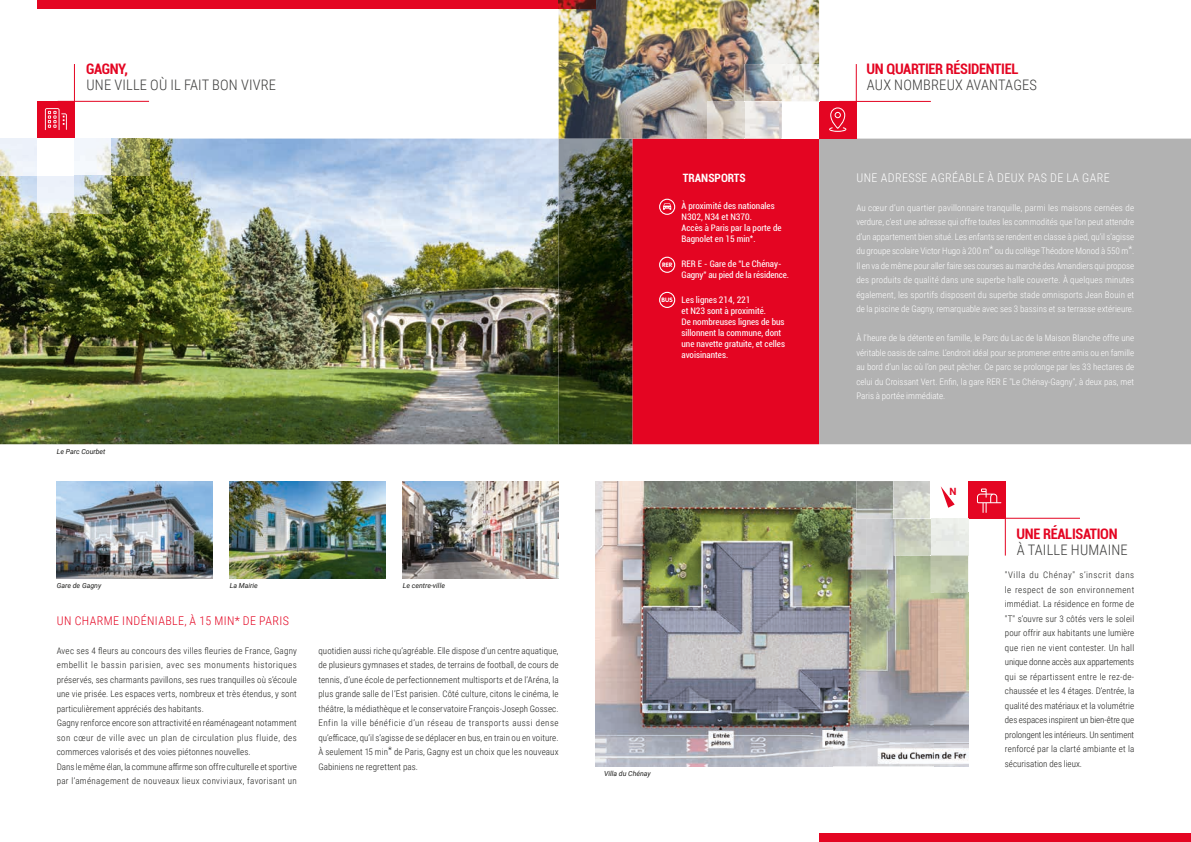
<style>
.page{position:relative;width:1191px;height:842px;background:#fff}
.page>*{position:absolute;margin:0;border:0;box-sizing:border-box;transform-origin:0 0}
.t1{font:300 14.5px "Roboto Condensed";letter-spacing:.015em;color:#3d3d3c}
.t2{font:700 condensed 14.5px "Roboto";letter-spacing:-.02em;color:#e40522}
.t3{font:300 12px "Roboto Condensed";letter-spacing:.035em;color:#fff}
.t4{font:300 12px "Roboto Condensed";letter-spacing:.035em;color:#e40522}
.t5{font:700 condensed 11.5px "Roboto";color:#fff}
.t6{font:10.5px "Minion Pro";color:#fff}
.t7{font:700 10px "Roboto";color:#e40522}
.t8{font:300 9px/14.5px "Roboto Condensed";letter-spacing:.015em;color:#1d1d1b;text-align:justify}
.t9{font:300 9px/14.5px "Roboto Condensed";color:#fff;text-align:justify}
.t10{font:condensed 9px/11px "Roboto";color:#fff}
.t11{font:italic 7px "Roboto";color:#1d1d1b}
.t12{font:700 6.2px "VAG Rounded";letter-spacing:.03em;color:#fff}
</style>
<div class="page">
<div style="left:632px;top:139px;width:187px;height:305px;background:#e40522"></div>
<img style="left:0;top:139px;width:558px;height:305px">
<div style="left:819px;top:139px;width:372px;height:305px;background:#b2b2b2"></div>
<div style="left:819px;top:833px;width:372px;height:9px;background:#e40522"></div>
<img style="left:595px;top:481px;width:271px;height:285px">
<img style="left:866px;top:518px;width:34px;height:248px">
<img style="left:900px;top:556px;width:34px;height:210px">
<img style="left:934px;top:593px;width:34px;height:173px">
<img style="left:558px;top:139px;width:74px;height:305px">
<div style="left:819px;top:101px;width:37px;height:38px;background:#e40522"></div>
<div style="left:37px;top:101px;width:37px;height:38px;background:#e40522"></div>
<img style="left:57px;top:481px;width:156px;height:97px">
<img style="left:230px;top:481px;width:156px;height:97px">
<img style="left:403px;top:481px;width:155px;height:97px">
<svg style="left:940px;top:486px;width:14px;height:22px"></svg>
<svg style="left:45px;top:108px;width:22px;height:22px"></svg>
<svg style="left:829px;top:107px;width:17px;height:25px"></svg>
<hr style="left:58px;top:101px;width:91px;height:1px;background:#e40522">
<hr style="left:839px;top:101px;width:92px;height:1px;background:#e40522">
<hr style="left:987px;top:518px;width:93px;height:1px;background:#e40522">
<hr style="left:856px;top:64px;width:1px;height:57px;background:#e40522">
<hr style="left:1005px;top:499px;width:1px;height:57px;background:#e40522">
<hr style="left:74px;top:64px;width:1px;height:57px;background:#e40522">
<div style="left:968px;top:481px;width:37px;height:37px;background:#e40522"></div>
<svg style="left:977px;top:488px;width:24px;height:25px"></svg>
<img style="left:0;top:139px;width:37px;height:37px">
<div style="left:37px;top:139px;width:37px;height:37px;background:#fff"></div>
<img style="left:74px;top:139px;width:75px;height:37px">
<hr style="left:112px;top:139px;width:37px;height:1px;background:#fff">
<img style="left:37px;top:176px;width:75px;height:37px">
<img style="left:893px;top:518px;width:75px;height:38px">
<img style="left:931px;top:518px;width:1px;height:38px">
<img style="left:931px;top:556px;width:37px;height:37px">
<img style="left:558px;top:0;width:261px;height:139px">
<div style="left:782px;top:101px;width:37px;height:38px;background:#fff"></div>
<img style="left:707px;top:101px;width:75px;height:38px">
<img style="left:856px;top:481px;width:74px;height:37px">
<img style="left:893px;top:518px;width:38px;height:1px">
<img style="left:893px;top:481px;width:1px;height:37px">
<img style="left:744px;top:101px;width:1px;height:38px">
<img style="left:744px;top:64px;width:75px;height:37px">
<img style="left:744px;top:101px;width:38px;height:1px">
<img style="left:782px;top:64px;width:1px;height:37px">
<div style="left:37px;top:0;width:521px;height:9px;background:#e40522"></div>
<img style="left:558px;top:0;width:37px;height:9px">
<svg style="left:659px;top:199px;width:16px;height:16px"></svg>
<svg style="left:659px;top:257px;width:16px;height:16px"></svg>
<svg style="left:659px;top:292px;width:16px;height:16px"></svg>
<h1 class="t2" style="left:86px;top:58px;width:43px">GAGNY,</h1>
<h1 class="t1" style="left:86px;top:75px;width:191px">UNE VILLE OÙ IL FAIT BON VIVRE</h1>
<p class="t11" style="left:57px;top:446px;width:50px">Le Parc Courbet</p>
<p class="t11" style="left:57px;top:580px;width:46px">Gare de Gagny</p>
<p class="t11" style="left:230px;top:580px;width:30px">La Mairie</p>
<h2 class="t4" style="left:57px;top:612px;width:233px">UN CHARME INDÉNIABLE, À 15 MIN* DE PARIS</h2>
<p class="t11" style="left:403px;top:580px;width:44px">Le centre-ville</p>
<p class="t8" style="left:57px;top:643px;width:242px;text-align:left">Avec ses 4 fleurs au concours des villes fleuries de France, Gagny embellit le bassin parisien, avec ses monuments historiques préservés, ses charmants pavillons, ses rues tranquilles où s’écoule une vie prisée. Les espaces verts, nombreux et très étendus, y sont particulièrement appréciés des habitants.<br>Gagny renforce encore son attractivité en réaménageant notamment son cœur de ville avec un plan de circulation plus fluide, des commerces valorisés et des voies piétonnes nouvelles.<br>Dans le même élan, la commune affirme son offre culturelle et sportive par l’aménagement de nouveaux lieux conviviaux, favorisant un</p>
<p class="t8" style="left:318px;top:643px;width:242px">quotidien aussi riche qu’agréable. Elle dispose d’un centre aquatique, de plusieurs gymnases et stades, de terrains de football, de cours de tennis, d’une école de perfectionnement multisports et de l’Aréna, la plus grande salle de l’Est parisien. Côté culture, citons le cinéma, le théâtre, la médiathèque et le conservatoire François-Joseph Gossec.<br>Enfin la ville bénéficie d’un réseau de transports aussi dense qu’efficace, qu’il s’agisse de se déplacer en bus, en train ou en voiture.<br>À seulement 15 min* de Paris, Gagny est un choix que les nouveaux Gabiniens ne regrettent pas.</p>
<p class="t12" style="left:662px;top:261px;width:12px">RER</p>
<p class="t12" style="left:661px;top:296px;width:13px">BUS</p>
<p class="t5" style="left:683px;top:170px;width:64px">TRANSPORTS</p>
<p class="t10" style="left:681px;top:200px;width:102px">À proximité des nationales<br>N302, N34 et N370.<br>Accès à Paris par la porte de<br>Bagnolet en 15 min*.</p>
<p class="t10" style="left:681px;top:258px;width:109px">RER E - Gare de "Le Chénay-<br>Gagny" au pied de la résidence.</p>
<p class="t10" style="left:681px;top:294px;width:105px">Les lignes 214, 221<br>et N23 sont à proximité.<br>De nombreuses lignes de bus sillonnent la commune, dont une navette gratuite, et celles avoisinantes.</p>
<p class="t11" style="left:604px;top:768px;width:48px">Villa du Chénay</p>
<p class="t6" style="left:810px;top:725px;width:5px">-</p>
<h1 class="t2" style="left:866px;top:58px;width:153px">UN QUARTIER RÉSIDENTIEL</h1>
<h1 class="t1" style="left:867px;top:75px;width:172px">AUX NOMBREUX AVANTAGES</h1>
<h2 class="t3" style="left:856px;top:170px;width:255px">UNE ADRESSE AGRÉABLE À DEUX PAS DE LA GARE</h2>
<p class="t9" style="left:856px;top:200px;width:279px">Au cœur d’un quartier pavillonnaire tranquille, parmi les maisons cernées de verdure, c’est une adresse qui offre toutes les commodités que l’on peut attendre d’un appartement bien situé. Les enfants se rendent en classe à pied, qu’il s’agisse du groupe scolaire Victor Hugo à 200 m* ou du collège Théodore Monod à 550 m*.<br>Il en va de même pour aller faire ses courses au marché des Amandiers qui propose des produits de qualité dans une superbe halle couverte. À quelques minutes également, les sportifs disposent du superbe stade omnisports Jean Bouin et de la piscine de Gagny, remarquable avec ses 3 bassins et sa terrasse extérieure.</p>
<p class="t9" style="left:856px;top:331px;width:279px">À l’heure de la détente en famille, le Parc du Lac de la Maison Blanche offre une véritable oasis de calme. L’endroit idéal pour se promener entre amis ou en famille au bord d’un lac où l’on peut pêcher. Ce parc se prolonge par les 33 hectares de celui du Croissant Vert. Enfin, la gare RER E "Le Chénay-Gagny", à deux pas, met Paris à portée immédiate.</p>
<p class="t7" style="left:949px;top:485px;width:9px">N</p>
<h1 class="t2" style="left:1016px;top:524px;width:102px">UNE RÉALISATION</h1>
<h1 class="t1" style="left:1016px;top:540px;width:112px">À TAILLE HUMAINE</h1>
<p class="t8" style="left:1005px;top:567px;width:131px">"Villa du Chénay" s’inscrit dans le respect de son environnement immédiat. La résidence en forme de "T" s’ouvre sur 3 côtés vers le soleil pour offrir aux habitants une lumière que rien ne vient contester. Un hall unique donne accès aux appartements qui se répartissent entre le rez-de&shy;chaussée et les 4 étages. D’entrée, la qualité des matériaux et la volumétrie des espaces inspirent un bien-être que prolongent les intérieurs. Un sentiment renforcé par la clarté ambiante et la sécurisation des lieux.</p>
</div>
